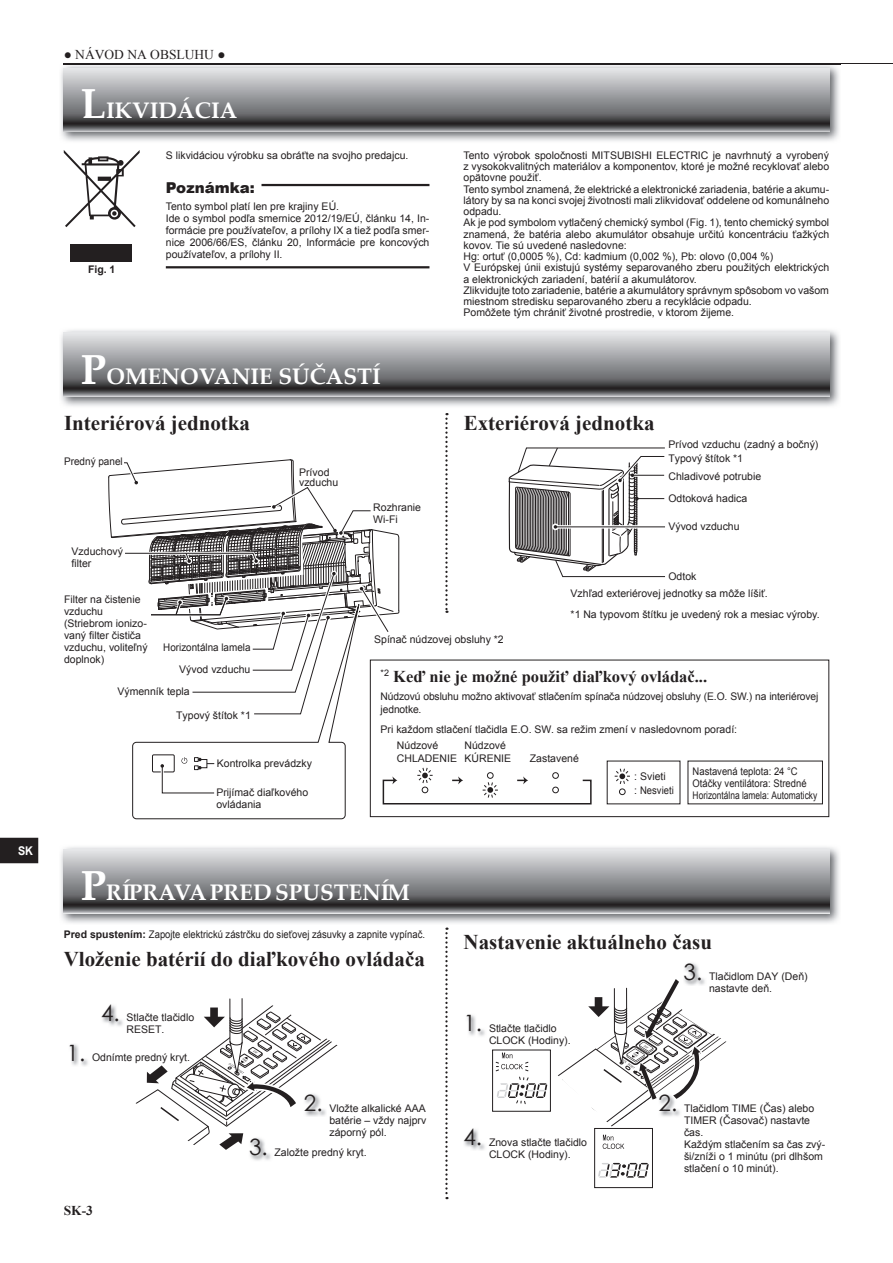
<style>
.page{position:relative;width:893px;height:1263px;background:#fff}
.page>*{position:absolute;margin:0;border:0;box-sizing:border-box;transform-origin:0 0}
.t1{font:700 22.5px "Palatino Linotype";color:#fff}
.t2{font:700 21px "Times New Roman";color:#231f20}
.t3{font:700 16.5px "Times New Roman";color:#231f20}
.t4{font:900 15px "Arial";color:#231f20}
.t5{font:13.5px "Times New Roman";color:#231f20}
.t6{font:700 13.5px "Times New Roman";color:#231f20}
.t7{font:700 12px "Arial";color:#fff;scale:.9 1}
.t8{font:10.5px/12px "Arial";color:#231f20}
.t9{font:10.5px/12px "Arial";color:#231f20;scale:.9 1}
.t10{font:10.5px/22.4px "Arial";color:#231f20;text-align:right;scale:.94 1}
.t11{font:10.5px "Arial";color:#231f20;scale:.95 1}
.t12{font:700 10.5px "Arial";color:#231f20}
.s1{font-size:42px}
.s2{font-weight:700}
.s3{font-family:"Century Gothic";font-size:22.5px}
</style>
<div class="page">
<hr style="left:64px;top:63px;width:829px;height:1px;background:#231f20">
<svg style="left:0;top:838px;width:38px;height:25px"></svg>
<svg style="left:135px;top:717px;width:244px;height:103px"></svg>
<svg style="left:132px;top:717px;width:232px;height:102px"></svg>
<div style="left:152px;top:755px;width:22px;height:17px;border:1px solid #231f20"></div>
<svg style="left:159px;top:757px;width:56px;height:36px"></svg>
<svg style="left:108px;top:459px;width:291px;height:258px"></svg>
<img style="left:70px;top:1044px;width:18px;height:22px">
<img style="left:102px;top:1005px;width:13px;height:21px">
<img style="left:61px;top:330px;width:778px;height:76px">
<svg style="left:64px;top:333px;width:765px;height:63px"></svg>
<img style="left:61px;top:847px;width:778px;height:76px">
<svg style="left:64px;top:849px;width:765px;height:64px"></svg>
<svg style="left:64px;top:150px;width:76px;height:77px"></svg>
<div style="left:70px;top:244px;width:62px;height:17px;background:#231f20"></div>
<hr style="left:261px;top:184px;width:168px;height:2px;background:#231f20">
<hr style="left:166px;top:266px;width:263px;height:2px;background:#231f20">
<img style="left:61px;top:63px;width:780px;height:78px">
<img style="left:64px;top:63px;width:777px;height:1px">
<svg style="left:64px;top:68px;width:765px;height:64px"></svg>
<div style="left:370px;top:660px;width:459px;height:157px;border:1px solid #231f20"></div>
<div style="left:374px;top:634px;width:130px;height:9px;background:#fff"></div>
<svg style="left:508px;top:447px;width:157px;height:130px"></svg>
<svg style="left:382px;top:767px;width:210px;height:38px"></svg>
<svg style="left:115px;top:998px;width:223px;height:163px"></svg>
<svg style="left:445px;top:927px;width:3px;height:272px"></svg>
<svg style="left:445px;top:413px;width:3px;height:200px"></svg>
<svg style="left:615px;top:768px;width:15px;height:27px"></svg>
<div style="left:64px;top:456px;width:59px;height:13px;background:#fff"></div>
<div style="left:64px;top:594px;width:87px;height:69px;background:#fff"></div>
<div style="left:492px;top:1049px;width:59px;height:62px;border:1px solid #231f20"></div>
<img style="left:467px;top:1015px;width:18px;height:21px">
<img style="left:464px;top:1129px;width:21px;height:21px">
<img style="left:684px;top:963px;width:20px;height:16px">
<svg style="left:598px;top:1163px;width:51px;height:14px"></svg>
<svg style="left:603px;top:1135px;width:21px;height:14px"></svg>
<div style="left:594px;top:1128px;width:59px;height:60px;border:1px solid #231f20"></div>
<svg style="left:495px;top:979px;width:232px;height:150px"></svg>
<p class="t7" style="left:18px;top:842px;width:18px">SK</p>
<p class="t5" style="left:64px;top:45px;width:163px">● NÁVOD NA OBSLUHU ●</p>
<h1 class="t1" style="left:81px;top:94px;width:158px"><span class="s1">L</span>IKVIDÁCIA</h1>
<p class="t8" style="left:166px;top:149px;width:244px">S likvidáciou výrobku sa obráťte na svojho predajcu.</p>
<p class="t12" style="left:88px;top:262px;width:29px">Fig. 1</p>
<h3 class="t4" style="left:166px;top:176px;width:91px">Poznámka:</h3>
<p class="t8" style="left:166px;top:200px;width:265px">Tento symbol platí len pre krajiny EÚ.<br>Ide o symbol podľa smernice 2012/19/EÚ, článku 14, In&shy;formácie pre používateľov, a prílohy IX a tiež podľa smer&shy;nice 2006/66/ES, článku 20, Informácie pre koncových používateľov, a prílohy II.</p>
<h1 class="t1" style="left:81px;top:360px;width:302px"><span class="s1">P</span>OMENOVANIE SÚČASTÍ</h1>
<h2 class="t2" style="left:64px;top:408px;width:188px">Interiérová jednotka</h2>
<p class="t11" style="left:64px;top:455px;width:63px">Predný panel</p>
<p class="t8" style="left:72px;top:545px;width:53px">Vzduchový filter</p>
<p class="t8" style="left:299px;top:467px;width:41px;line-height:10.5px">Prívod vzduchu</p>
<p class="t8" style="left:373px;top:502px;width:49px">Rozhranie<br>Wi-Fi</p>
<p class="t8" style="left:463px;top:150px;width:367px;line-height:11.2px">Tento výrobok spoločnosti MITSUBISHI ELECTRIC je navrhnutý a vyrobený z vysokokvalitných materiálov a komponentov, ktoré je možné recyklovať alebo opätovne použiť.<br>Tento symbol znamená, že elektrické a elektronické zariadenia, batérie a akumu&shy;látory by sa na konci svojej životnosti mali zlikvidovať oddelene od komunálneho odpadu.<br>Ak je pod symbolom vytlačený chemický symbol (Fig. 1), tento chemický symbol znamená, že batéria alebo akumulátor obsahuje určitú koncentráciu ťažkých kovov. Tie sú uvedené nasledovne:<br>Hg: ortuť (0,0005 %), Cd: kadmium (0,002 %), Pb: olovo (0,004 %)<br>V Európskej únii existujú systémy separovaného zberu použitých elektrických a elektronických zariadení, batérií a akumulátorov.<br>Zlikvidujte toto zariadenie, batérie a akumulátory správnym spôsobom vo vašom miestnom stredisku separovaného zberu a recyklácie odpadu.<br>Pomôžete tým chrániť životné prostredie, v ktorom žijeme.</p>
<h2 class="t2" style="left:464px;top:408px;width:192px">Exteriérová jednotka</h2>
<p class="t8" style="left:668px;top:439px;width:151px">Prívod vzduchu (zadný a bočný)</p>
<p class="t8" style="left:668px;top:465px;width:94px;line-height:21.9px">Chladivové potrubie<br>Odtoková hadica</p>
<p class="t8" style="left:668px;top:521px;width:73px">Vývod vzduchu</p>
<p class="t8" style="left:668px;top:570px;width:30px">Odtok</p>
<p class="t8" style="left:668px;top:452px;width:76px">Typový štítok *1</p>
<p class="t8" style="left:64px;top:594px;width:85px">Filter na čistenie vzduchu (Striebrom ionizo&shy;vaný filter čističa vzduchu, voliteľný doplnok)</p>
<p class="t10" style="left:163px;top:636px;width:94px">Horizontálna lamela<br>Vývod vzduchu</p>
<p class="t8" style="left:117px;top:686px;width:74px">Výmenník tepla</p>
<p class="t8" style="left:176px;top:710px;width:76px">Typový štítok *1</p>
<p class="t8" style="left:217px;top:757px;width:97px">Kontrolka prevádzky</p>
<p class="t8" style="left:216px;top:786px;width:93px">Prijímač diaľkového ovládania</p>
<p class="t8" style="left:571px;top:588px;width:199px">Vzhľad exteriérovej jednotky sa môže líšiť.</p>
<p class="t8" style="left:571px;top:609px;width:250px">*1 Na typovom štítku je uvedený rok a mesiac výroby.</p>
<p class="t8" style="left:374px;top:634px;width:131px">Spínač núdzovej obsluhy *2</p>
<h3 class="t3" style="left:381px;top:664px;width:328px"><sup>*2</sup> Keď nie je možné použiť diaľkový ovládač...</h3>
<p class="t8" style="left:381px;top:689px;width:439px;line-height:13.5px">Núdzovú obsluhu možno aktivovať stlačením spínača núdzovej obsluhy (E.O. SW.) na interiérovej jednotke.</p>
<p class="t8" style="left:381px;top:723px;width:358px">Pri každom stlačení tlačidla E.O. SW. sa režim zmení v nasledovnom poradí:</p>
<p class="t8" style="left:634px;top:769px;width:41px;line-height:14.2px">: Svieti<br>: Nesvieti</p>
<p class="t8" style="left:397px;top:740px;width:62px">Núdzové<br>CHLADENIE</p>
<p class="t8" style="left:465px;top:740px;width:48px">Núdzové<br>KÚRENIE</p>
<p class="t8" style="left:530px;top:752px;width:51px">Zastavené</p>
<p class="t9" style="left:693px;top:765px;width:140px">Nastavená teplota: 24 °C<br>Otáčky ventilátora: Stredné<br>Horizontálna lamela: Automaticky</p>
<h1 class="t1" style="left:81px;top:877px;width:331px"><span class="s1">P</span>RÍPRAVA PRED SPUSTENÍM</h1>
<p class="t9" style="left:64px;top:929px;width:403px"><span class="s2">Pred spustením:</span> Zapojte elektrickú zástrčku do sieťovej zásuvky a zapnite vypínač.</p>
<h2 class="t2" style="left:64px;top:943px;width:363px">Vloženie batérií do diaľkového ovládača</h2>
<p class="t8" style="left:101px;top:1012px;width:95px;text-align:center"><span class="s3">4.</span> Stlačte tlačidlo<br>RESET.</p>
<p class="t8" style="left:67px;top:1051px;width:125px"><span class="s3">1.</span> Odnímte predný kryt.</p>
<p class="t6" style="left:64px;top:1200px;width:31px">SK-3</p>
<p class="t8" style="left:329px;top:1102px;width:98px;text-align:justify;text-indent:-26px"><span class="s3">2.</span> Vložte alkalické AAA batérie – vždy najprv záporný pól.</p>
<p class="t8" style="left:249px;top:1146px;width:119px"><span class="s3">3.</span> Založte predný kryt.</p>
<h2 class="t2" style="left:463px;top:926px;width:250px">Nastavenie aktuálneho času</h2>
<p class="t8" style="left:489px;top:1023px;width:83px;text-indent:-26px"><span class="s3">1.</span> Stlačte tlačidlo<br>CLOCK (Hodiny).</p>
<p class="t8" style="left:489px;top:1136px;width:100px;text-indent:-26px"><span class="s3">4.</span> Znova stlačte tlačidlo<br>CLOCK (Hodiny).</p>
<p class="t8" style="left:709px;top:971px;width:100px;text-indent:-26px"><span class="s3">3.</span> Tlačidlom DAY (Deň) nastavte deň.</p>
<p class="t8" style="left:684px;top:1103px;width:143px;text-indent:-26px"><span class="s3">2.</span> Tlačidlom TIME (Čas) alebo<br>TIMER (Časovač) nastavte čas.<br>Každým stlačením sa čas zvý&shy;ši/zníži o 1 minútu (pri dlhšom stlačení o 10 minút).</p>
</div>
